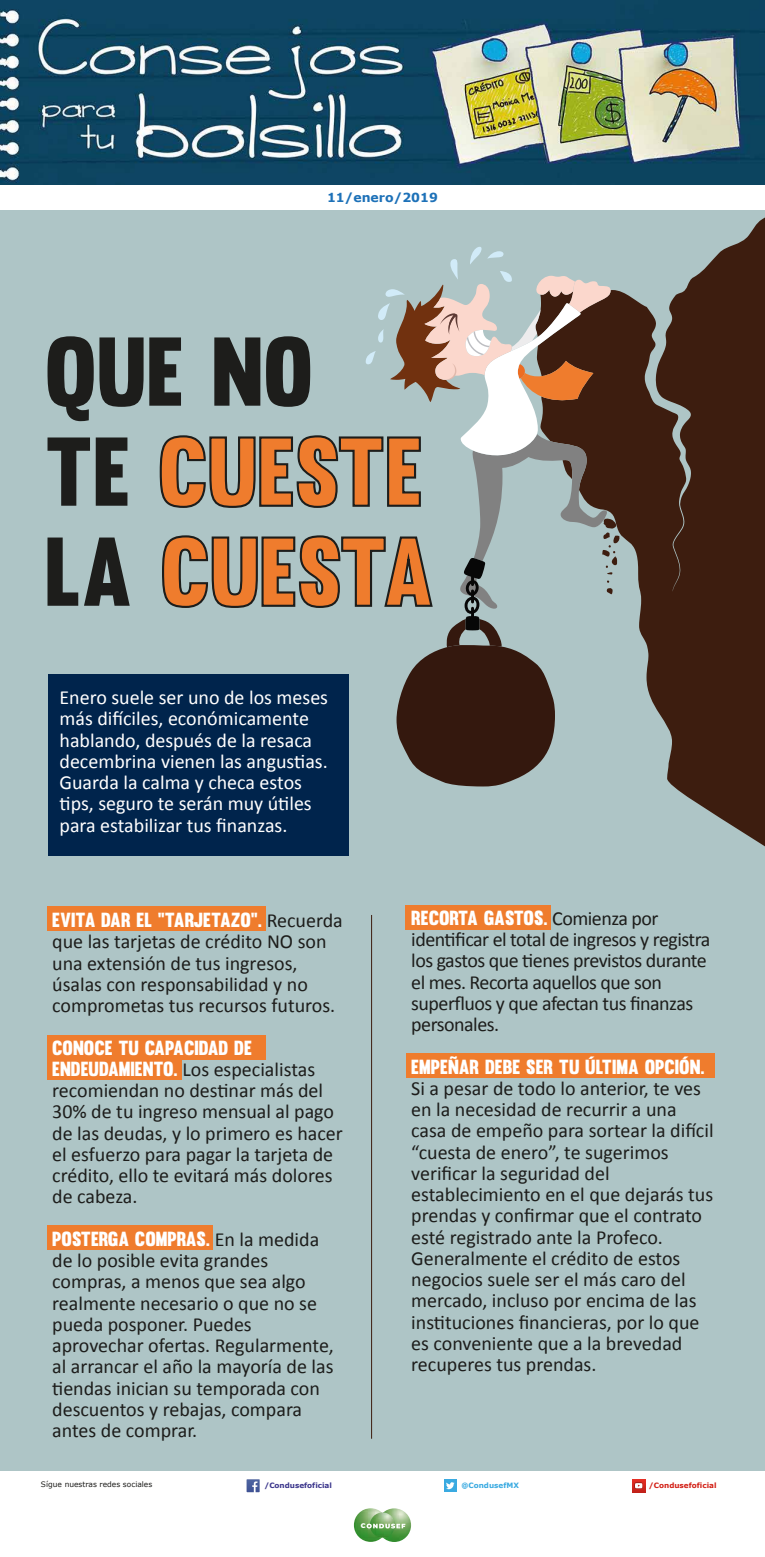
<style>
.page{position:relative;width:765px;height:1557px;background:#fff}
.page>*{position:absolute;margin:0;border:0;box-sizing:border-box;transform-origin:0 0}
.t1{font:95.5px/100px "Muro";color:#ef7c2d}
.t2{font:20px/21.2px "Calibri";color:#1d1d1b}
.t3{font:20px/21.2px "Calibri";color:#fff}
.t4{font:20px/21.2px "Calibri";letter-spacing:-.025em;color:#1d1d1b}
.t5{font:20px "Muro";color:#fff}
.t6{font:700 12.5px "Verdana";color:#1d71b8}
.t7{font:7.5px "Verdana";color:#1d1d1b}
.t8{font:700 7.25px "Verdana";color:#3b368c}
.t9{font:700 7.25px "Verdana";color:#d22016}
.t10{font:700 7.25px "Verdana";color:#3aaae1}
.t11{font:900 6.5px "Montserrat";color:#fff}
.s1{color:#1d1d1b}
.s2{font-family:"Calibri";color:#1d1d1b}
.s3{font-family:"Muro";color:#fff}
</style>
<div class="page">
<div style="left:0;top:210px;width:765px;height:1260px;background:#aec5c6"></div>
<svg style="left:620px;top:217px;width:145px;height:630px;fill:#3d1d0f"></svg>
<div style="left:47px;top:906px;width:219px;height:24px;background:#ef7c2d"></div>
<div style="left:406px;top:905px;width:145px;height:24px;background:#ef7c2d"></div>
<div style="left:406px;top:1053px;width:309px;height:24px;background:#ef7c2d"></div>
<div style="left:47px;top:1225px;width:166px;height:24px;background:#ef7c2d"></div>
<div style="left:47px;top:1035px;width:219px;height:24px;background:#ef7c2d"></div>
<div style="left:47px;top:1055px;width:134px;height:24px;background:#ef7c2d"></div>
<div style="left:48px;top:674px;width:300px;height:182px;background:#00244c"></div>
<img style="left:0;top:0;width:765px;height:185px">
<svg style="left:444px;top:1479px;width:13px;height:12px"></svg>
<svg style="left:446px;top:1482px;width:9px;height:6px"></svg>
<svg style="left:247px;top:1479px;width:13px;height:12px"></svg>
<svg style="left:632px;top:1479px;width:13px;height:12px"></svg>
<svg style="left:159px;top:247px;width:461px;height:539px"></svg>
<img style="left:354px;top:1508px;width:34px;height:33px;border-radius:17px">
<img style="left:377px;top:1508px;width:34px;height:33px;border-radius:17px">
<img style="left:370px;top:1512px;width:25px;height:25px;border-radius:13px">
<svg style="left:367px;top:1523px;width:38px;height:5px"></svg>
<hr style="left:371px;top:915px;width:1px;height:523px;background:#3d1d0f">
<p class="t6" style="left:327px;top:189px;width:112px">11/enero/2019</p>
<h1 class="t1" style="left:45px;top:321px;width:391px"><span class="s1">QUE NO<br>TE</span> CUESTE<br><span class="s1">LA</span> CUESTA</h1>
<p class="t3" style="left:60px;top:687px;width:270px">Enero suele ser uno de los meses más difíciles, económicamente hablando, después de la resaca decembrina vienen las angustias.<br>Guarda la calma y checa estos tips, seguro te serán muy útiles para estabilizar tus finanzas.</p>
<p class="t5" style="left:52px;top:907px;width:292px">EVITA DAR EL “TARJETAZO”. <span class="s2">Recuerda</span></p>
<p class="t2" style="left:52px;top:931px;width:285px">que las tarjetas de crédito NO son una extensión de tus ingresos, úsalas con responsabilidad y no comprometas tus recursos futuros.</p>
<p class="t5" style="left:52px;top:1035px;width:201px">CONOCE TU CAPACIDAD DE</p>
<p class="t2" style="left:52px;top:1058px;width:292px"><span class="s3">ENDEUDAMIENTO.</span> Los especialistas recomiendan no destinar más del<br>30% de tu ingreso mensual al pago de las deudas, y lo primero es hacer el esfuerzo para pagar la tarjeta de crédito, ello te evitará más dolores de cabeza.</p>
<p class="t5" style="left:52px;top:1226px;width:269px">POSTERGA COMPRAS. <span class="s2">En la medida</span></p>
<p class="t2" style="left:52px;top:1249px;width:283px">de lo posible evita grandes compras, a menos que sea algo realmente necesario o que no se pueda posponer. Puedes aprovechar ofertas. Regularmente, al arrancar el año la mayoría de las tiendas inician su temporada con descuentos y rebajas, compara antes de comprar.</p>
<p class="t5" style="left:411px;top:905px;width:249px">RECORTA GASTOS. <span class="s2">Comienza por</span></p>
<p class="t4" style="left:411px;top:929px;width:301px">identificar el total de ingresos y registra los gastos que tienes previstos durante el mes. Recorta aquellos que son superfluos y que afectan tus finanzas personales.</p>
<p class="t5" style="left:411px;top:1054px;width:295px">EMPEÑAR DEBE SER TU ÚLTIMA OPCIÓN.</p>
<p class="t2" style="left:411px;top:1077px;width:304px">Si a pesar de todo lo anterior, te ves en la necesidad de recurrir a una casa de empeño para sortear la difícil “cuesta de enero”, te sugerimos verificar la seguridad del establecimiento en el que dejarás tus prendas y confirmar que el contrato esté registrado ante la Profeco.<br>Generalmente el crédito de estos negocios suele ser el más caro del mercado, incluso por encima de las instituciones financieras, por lo que es conveniente que a la brevedad recuperes tus prendas.</p>
<p class="t7" style="left:41px;top:1478px;width:113px">Sígue nuestras redes sociales</p>
<p class="t8" style="left:264px;top:1480px;width:69px">/Condusefoficial</p>
<p class="t10" style="left:462px;top:1480px;width:59px">@CondusefMX</p>
<p class="t9" style="left:649px;top:1480px;width:69px">/Condusefoficial</p>
<p class="t11" style="left:361px;top:1520px;width:6px">C</p>
</div>
